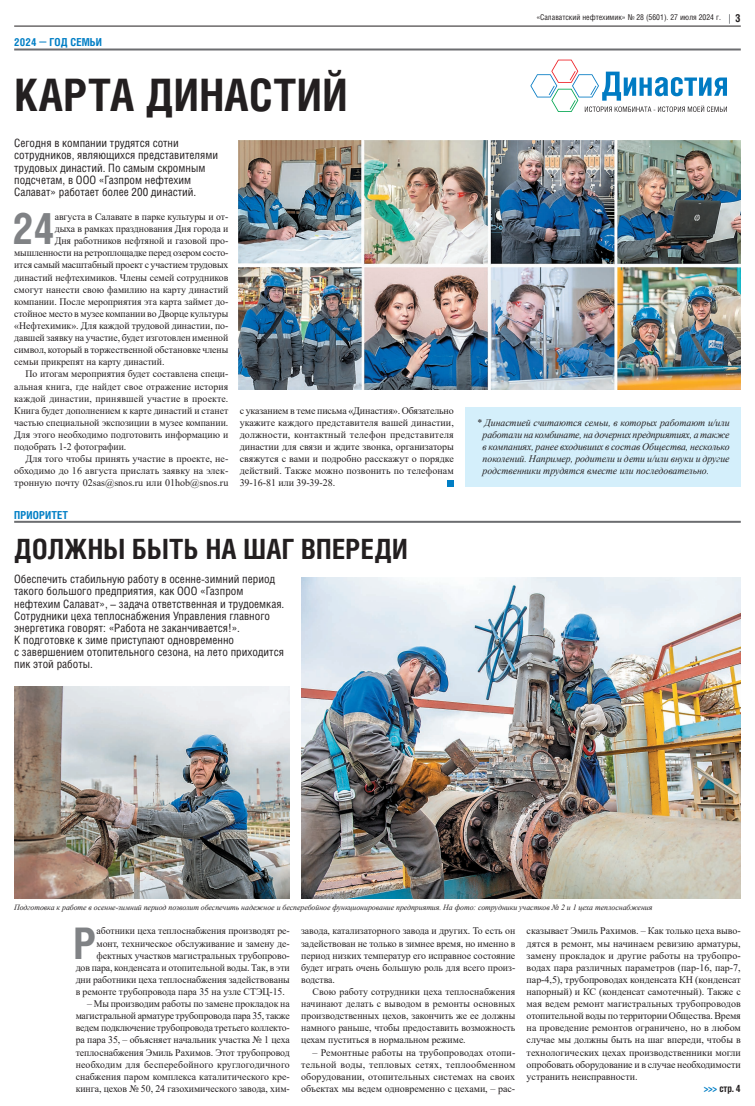
<style>
.page{position:relative;width:755px;height:1106px;background:#fff}
.page>*{position:absolute;margin:0;border:0;box-sizing:border-box;transform-origin:0 0}
.t1{font:700 44.8px "Helios Cond";letter-spacing:.01em;color:#231f20}
.t2{font:700 43.5px "Helios Cond";color:#808285}
.t3{font:700 27.9px "Helios Cond";letter-spacing:.01em;color:#231f20}
.t4{font:11.5px/12.1px "Helios Cond";color:#231f20}
.t5{font:700 11px "Helios Cond";letter-spacing:.01em;color:#007ec5}
.t6{font:700 11px "Helios Cond";color:#231f20}
.t7{font:10px/12.1px "Times New Roman";letter-spacing:-.005em;color:#231f20;text-align:justify}
.t8{font:italic 10px/12.1px "Times New Roman";letter-spacing:-.005em;color:#231f20;text-align:justify}
.t9{font:10px "Times New Roman";letter-spacing:.015em;color:#231f20}
.t10{font:700 10px "Helios Cond";color:#231f20}
.t11{font:italic 8px "Times New Roman";letter-spacing:-.005em;color:#231f20}
.t12{font:8px "Helios Cond";color:#231f20}
.s1{color:#007ec5}
</style>
<div class="page">
<div style="left:465px;top:407px;width:275px;height:79px;background:#d4effb"></div>
<hr style="left:14px;top:48px;width:726px;height:2px;background:#6c6d70">
<hr style="left:14px;top:521px;width:726px;height:2px;background:#6c6d70">
<hr style="left:14px;top:26px;width:726px;height:1px;background:#231f20">
<svg style="left:530px;top:60px;width:196px;height:52px"></svg>
<img style="left:301px;top:577px;width:439px;height:321px">
<img style="left:239px;top:140px;width:501px;height:249px">
<img style="left:14px;top:686px;width:275px;height:212px">
<div style="left:446px;top:479px;width:7px;height:7px;background:#007ec5"></div>
<p class="t5" style="left:14px;top:35px;width:89px">2024 — ГОД СЕМЬИ</p>
<h1 class="t1" style="left:14px;top:65px;width:334px">КАРТА ДИНАСТИЙ</h1>
<p class="t4" style="left:14px;top:137px;width:205px">Сегодня в компании трудятся сотни сотрудников, являющихся представителями трудовых династий. По самым скромным подсчетам, в ООО «Газпром нефтехим Салават» работает более 200 династий.</p>
<h2 class="t2" style="left:12px;top:199px;width:44px">24</h2>
<p class="t7" style="left:55px;top:210px;width:175px">августа в Салавате в парке культуры и от-</p>
<p class="t7" style="left:55px;top:222px;width:175px">дыха в рамках празднования Дня города и</p>
<p class="t7" style="left:55px;top:234px;width:175px">Дня работников нефтяной и газовой про-</p>
<p class="t7" style="left:14px;top:247px;width:215px">мышленности на ретроплощадке перед озером состо-</p>
<p class="t7" style="left:14px;top:259px;width:215px">ится самый масштабный проект с участием трудовых</p>
<p class="t7" style="left:14px;top:271px;width:215px">династий нефтехимиков. Члены семей сотрудников</p>
<p class="t7" style="left:14px;top:283px;width:215px">смогут нанести свою фамилию на карту династий</p>
<p class="t7" style="left:14px;top:295px;width:215px">компании. После мероприятия эта карта займет до-</p>
<p class="t7" style="left:14px;top:307px;width:215px">стойное место в музее компании во Дворце культуры</p>
<p class="t7" style="left:14px;top:319px;width:215px">«Нефтехимик». Для каждой трудовой династии, по-</p>
<p class="t7" style="left:14px;top:331px;width:215px">давшей заявку на участие, будет изготовлен именной</p>
<p class="t7" style="left:14px;top:343px;width:215px">символ, который в торжественной обстановке члены</p>
<p class="t7" style="left:14px;top:355px;width:152px">семьи прикрепят на карту династий.</p>
<p class="t7" style="left:26px;top:368px;width:204px">По итогам мероприятия будет составлена специ-</p>
<p class="t7" style="left:14px;top:380px;width:215px">альная книга, где найдет свое отражение история</p>
<p class="t9" style="left:14px;top:391px;width:215px">каждой династии, принявшей участие в проекте.</p>
<p class="t7" style="left:14px;top:404px;width:215px">Книга будет дополнением к карте династий и станет</p>
<p class="t7" style="left:14px;top:416px;width:215px">частью специальной экспозиции в музее компании.</p>
<p class="t7" style="left:14px;top:428px;width:215px">Для этого необходимо подготовить информацию и</p>
<p class="t7" style="left:14px;top:440px;width:114px">подобрать 1-2 фотографии.</p>
<p class="t7" style="left:26px;top:452px;width:204px">Для того чтобы принять участие в проекте, не-</p>
<p class="t7" style="left:14px;top:464px;width:215px">обходимо до 16 августа прислать заявку на элек-</p>
<p class="t7" style="left:14px;top:477px;width:215px">тронную почту 02sas@snos.ru или 01hob@snos.ru</p>
<p class="t5" style="left:14px;top:507px;width:55px">ПРИОРИТЕТ</p>
<p class="t7" style="left:239px;top:404px;width:215px">с указанием в теме письма «Династия». Обязательно укажите каждого представителя вашей династии, должности, контактный телефон представителя династии для связи и ждите звонка, организаторы свяжутся с вами и подробно расскажут о порядке действий. Также можно позвонить по телефонам 39-16-81 или 39-39-28.</p>
<h3 class="t3" style="left:14px;top:530px;width:394px">ДОЛЖНЫ БЫТЬ НА ШАГ ВПЕРЕДИ</h3>
<p class="t4" style="left:14px;top:573px;width:271px">Обеспечить стабильную работу в осенне-зимний период такого большого предприятия, как ООО «Газпром нефтехим Салават», – задача ответственная и трудоемкая.<br>Сотрудники цеха теплоснабжения Управления главного энергетика говорят: «Работа не заканчивается!».<br>К подготовке к зиме приступают одновременно<br>с завершением отопительного сезона, на лето приходится пик этой работы.</p>
<p class="t12" style="left:536px;top:12px;width:186px">«Салаватский нефтехимик» № 28 (5601). 27 июля 2024 г.</p>
<p class="t6" style="left:734px;top:11px;width:7px">3</p>
<p class="t8" style="left:482px;top:416px;width:248px;text-indent:-6px">* Династией считаются семьи, в которых работают и/или работали на комбинате, на дочерних предприятиях, а также в компаниях, ранее входивших в состав Общества, несколько поколений. Например, родители и дети и/или внуки и другие родственники трудятся вместе или последовательно.</p>
<p class="t11" style="left:14px;top:902px;width:639px">Подготовка к работе в осенне-зимний период позволит обеспечить надежное и бесперебойное функционирование предприятия. На фото: сотрудники участков № 2 и 1 цеха теплоснабжения</p>
<h2 class="t2" style="left:73px;top:913px;width:25px">Р</h2>
<p class="t7" style="left:96px;top:924px;width:195px">аботники цеха теплоснабжения производят ре-</p>
<p class="t7" style="left:96px;top:936px;width:195px">монт, техническое обслуживание и замену де-</p>
<p class="t7" style="left:96px;top:949px;width:195px">фектных участков магистральных трубопрово-</p>
<p class="t7" style="left:76px;top:961px;width:215px">дов пара, конденсата и отопительной воды. Так, в эти</p>
<p class="t7" style="left:76px;top:973px;width:215px">дни работники цеха теплоснабжения задействованы</p>
<p class="t7" style="left:76px;top:985px;width:210px">в ремонте трубопровода пара 35 на узле СТЭЦ-15.</p>
<p class="t7" style="left:76px;top:997px;width:215px;text-indent:11px">– Мы производим работы по замене прокладок на магистральной арматуре трубопровода пара 35, также ведем подключение трубопровода третьего коллекто&shy;ра пара 35, – объясняет начальник участка № 1 цеха теплоснабжения Эмиль Рахимов. Этот трубопровод необходим для бесперебойного круглогодичного снабжения паром комплекса каталитического кре&shy;кинга, цехов № 50, 24 газохимического завода, хим-</p>
<p class="t7" style="left:301px;top:924px;width:215px">завода, катализаторного завода и других. То есть он задействован не только в зимнее время, но именно в период низких температур его исправное состояние будет играть очень большую роль для всего произ&shy;водства.</p>
<p class="t7" style="left:301px;top:985px;width:215px;text-indent:11px">Свою работу сотрудники цеха теплоснабжения начинают делать с выводом в ремонты основных производственных цехов, закончить же ее должны намного раньше, чтобы предоставить возможность цехам пуститься в нормальном режиме.</p>
<p class="t7" style="left:301px;top:1045px;width:215px;text-indent:11px">– Ремонтные работы на трубопроводах отопи&shy;тельной воды, тепловых сетях, теплообменном оборудовании, отопительных системах на своих объектах мы ведем одновременно с цехами, – рас-</p>
<p class="t7" style="left:526px;top:924px;width:215px">сказывает Эмиль Рахимов. – Как только цеха выво&shy;дятся в ремонт, мы начинаем ревизию арматуры, замену прокладок и другие работы на трубопро&shy;водах пара различных параметров (пар-16, пар-7, пар-4,5), трубопроводах конденсата КН (конденсат напорный) и КС (конденсат самотечный). Также с мая ведем ремонт магистральных трубопроводов отопительной воды по территории Общества. Время на проведение ремонтов ограничено, но в любом случае мы должны быть на шаг впереди, чтобы в технологических цехах производственники могли опробовать оборудование и в случае необходимости устранить неисправности.</p>
<p class="t10" style="left:703px;top:1081px;width:39px"><span class="s1">&gt;&gt;&gt;</span> стр. 4</p>
</div>
